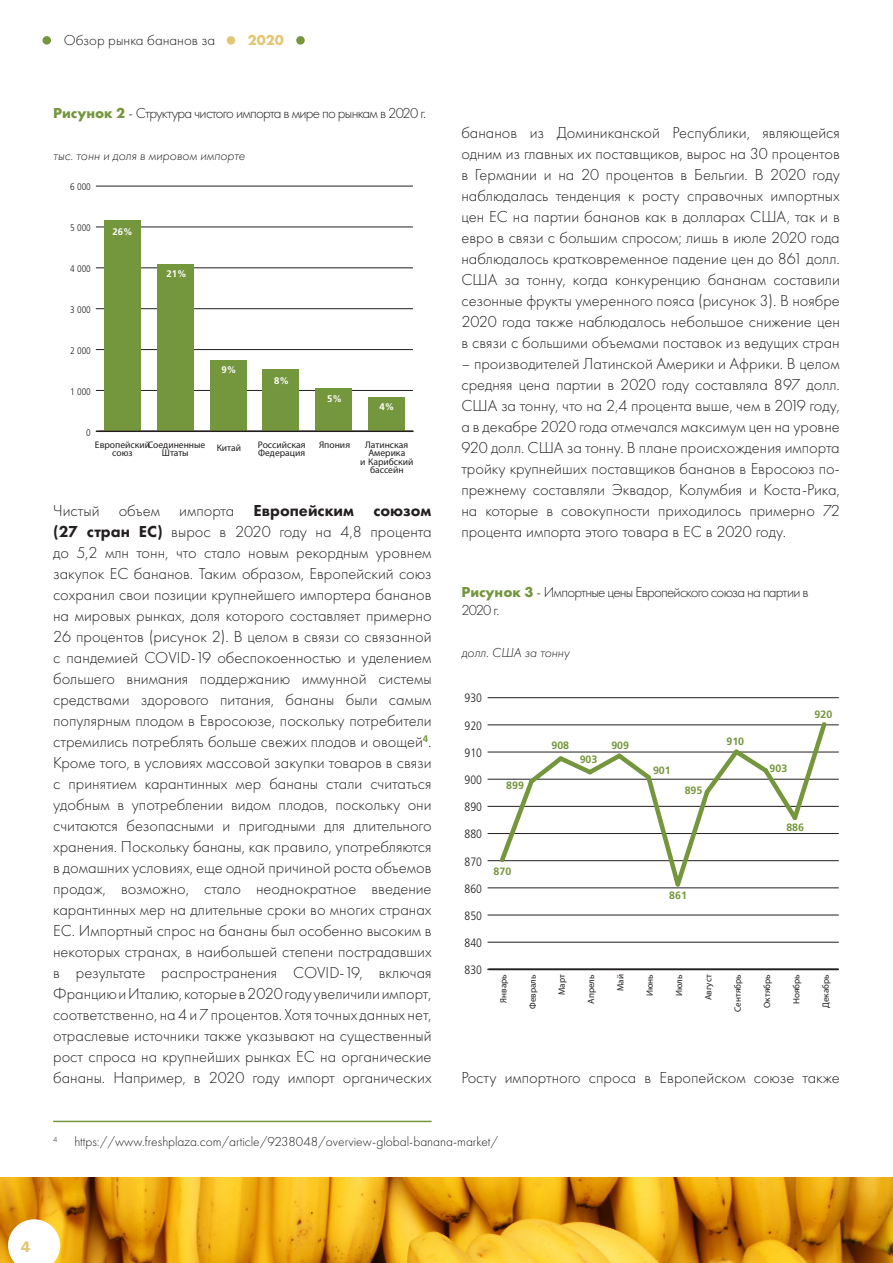
<style>
.page{position:relative;width:893px;height:1263px;background:#fff}
.page>*{position:absolute;margin:0;border:0;box-sizing:border-box;transform-origin:0 0}
.Text{font:300 16.5px/21px "Futura PT";color:#231f20;text-align:justify}
.Figure_Titles{font:300 15px/18px "Futura PT";letter-spacing:-.05em;color:#231f20}
.Figure_Titles-2{font:300 15px "Futura PT";color:#231f20}
.t1{font:700 15px "Futura PT";color:#e4c675}
.t2{font:900 15px "Frutiger LT Std";color:#e4c675}
.FF{font:300 13.5px "Futura PT";color:#231f20}
.Figure_Titles-3{font:italic 300 13.5px "Futura PT";color:#231f20}
.t3{font:300 condensed 12.15px "Frutiger LT Std";color:#231f20}
.t4{font:700 10.65px "Frutiger LT Std";color:#74963d}
.t5{font:9.6px/8.2px "Myriad Pro";color:#231f20;text-align:center}
.t6{font:300 condensed 9.6px "Frutiger LT Std";color:#231f20}
.t7{font:700 9.6px "Frutiger LT Std";color:#fff}
.t8{font:9.15px "Myriad Pro";color:#231f20}
.FF-2{font:300 7.8px "Futura PT";color:#231f20}
.s1{font-weight:700;color:#74963d}
.s2{font-weight:800}
</style>
<div class="page">
<img style="left:0;top:1178px;width:893px;height:85px">
<svg style="left:8px;top:1219px;width:52px;height:44px"></svg>
<div style="left:43px;top:36px;width:8px;height:9px;background:#74963d;border-radius:50%"></div>
<div style="left:227px;top:36px;width:8px;height:9px;background:#e4c675;border-radius:50%"></div>
<div style="left:296px;top:36px;width:9px;height:9px;background:#74963d;border-radius:50%"></div>
<hr style="left:53px;top:1121px;width:379px;height:1px;background:#74963d">
<hr style="left:488px;top:968px;width:351px;height:2px;background:#231f20">
<hr style="left:488px;top:942px;width:351px;height:1px;background:#231f20">
<hr style="left:488px;top:915px;width:351px;height:1px;background:#231f20">
<hr style="left:488px;top:887px;width:351px;height:1px;background:#231f20">
<hr style="left:488px;top:860px;width:351px;height:1px;background:#231f20">
<hr style="left:488px;top:833px;width:351px;height:1px;background:#231f20">
<hr style="left:488px;top:806px;width:351px;height:1px;background:#231f20">
<hr style="left:488px;top:779px;width:351px;height:1px;background:#231f20">
<hr style="left:488px;top:752px;width:351px;height:1px;background:#231f20">
<hr style="left:488px;top:725px;width:351px;height:1px;background:#231f20">
<hr style="left:488px;top:697px;width:351px;height:1px;background:#231f20">
<svg style="left:496px;top:722px;width:334px;height:167px"></svg>
<hr style="left:96px;top:431px;width:317px;height:1px;background:#231f20">
<hr style="left:96px;top:390px;width:317px;height:1px;background:#231f20">
<hr style="left:96px;top:349px;width:317px;height:1px;background:#231f20">
<hr style="left:96px;top:308px;width:317px;height:1px;background:#231f20">
<hr style="left:96px;top:268px;width:317px;height:1px;background:#231f20">
<hr style="left:96px;top:227px;width:317px;height:1px;background:#231f20">
<hr style="left:96px;top:186px;width:317px;height:1px;background:#231f20">
<div style="left:368px;top:397px;width:37px;height:34px;background:#74963d"></div>
<div style="left:315px;top:388px;width:37px;height:43px;background:#74963d"></div>
<div style="left:262px;top:369px;width:37px;height:62px;background:#74963d"></div>
<div style="left:209px;top:360px;width:37px;height:71px;background:#74963d"></div>
<div style="left:157px;top:264px;width:37px;height:167px;background:#74963d"></div>
<div style="left:104px;top:221px;width:37px;height:210px;background:#74963d"></div>
<hr style="left:99px;top:431px;width:315px;height:1px;background:#231f20">
<p class="Figure_Titles-2" style="left:64px;top:32px;width:153px">Обзор рынка бананов за</p>
<p class="t1" style="left:248px;top:31px;width:37px">2020</p>
<p class="Figure_Titles" style="left:53px;top:104px;width:375px"><span class="s1">Рисунок 2</span> - Структура чистого импорта в мире по рынкам в 2020 г.</p>
<p class="Figure_Titles-3" style="left:53px;top:148px;width:193px">тыс. тонн и доля в мировом импорте</p>
<p class="t6" style="left:70px;top:182px;width:22px">6 000</p>
<p class="t6" style="left:70px;top:223px;width:22px">5 000</p>
<p class="t6" style="left:70px;top:263px;width:22px">4 000</p>
<p class="t6" style="left:70px;top:304px;width:22px">3 000</p>
<p class="t6" style="left:70px;top:345px;width:22px">2 000</p>
<p class="t6" style="left:70px;top:386px;width:22px">1 000</p>
<p class="t6" style="left:86px;top:427px;width:6px">0</p>
<p class="t7" style="left:112px;top:226px;width:22px">26%</p>
<p class="t7" style="left:166px;top:268px;width:22px">21%</p>
<p class="t7" style="left:221px;top:364px;width:16px">9%</p>
<p class="t7" style="left:274px;top:375px;width:16px">8%</p>
<p class="t7" style="left:327px;top:393px;width:16px">5%</p>
<p class="t7" style="left:379px;top:401px;width:16px">4%</p>
<p class="t5" style="left:95px;top:441px;width:57px">Европейский союз</p>
<p class="t5" style="left:148px;top:441px;width:59px">Соединенные<br>Штаты</p>
<p class="t5" style="left:217px;top:444px;width:26px">Китай</p>
<p class="t5" style="left:258px;top:441px;width:49px;text-align:left">Российская<br>Федерация</p>
<p class="t5" style="left:319px;top:441px;width:33px">Япония</p>
<p class="t5" style="left:360px;top:441px;width:55px">Латинская<br>Америка<br>и Карибский бассейн</p>
<p class="Text" style="left:53px;top:500px;width:380px">Чистый объем импорта <span class="s2">Европейским союзом (27 стран ЕС)</span> вырос в 2020 году на 4,8 процента до 5,2 млн тонн, что стало новым рекордным уровнем закупок ЕС бананов. Таким образом, Европейский союз сохранил свои позиции крупнейшего импортера бананов на мировых рынках, доля которого составляет примерно 26 процентов (рисунок 2). В целом в связи со связанной с пандемией COVID-19 обеспокоенностью и уделением большего внимания поддержанию иммунной системы средствами здорового питания, бананы были самым популярным плодом в Евросоюзе, поскольку потребители стремились потреблять больше свежих плодов и овощей<sup>4</sup>.<br>Кроме того, в условиях массовой закупки товаров в связи с принятием карантинных мер бананы стали считаться удобным в употреблении видом плодов, поскольку они считаются безопасными и пригодными для длительного хранения. Поскольку бананы, как правило, употребляются в домашних условиях, еще одной причиной роста объемов продаж, возможно, стало неоднократное введение карантинных мер на длительные сроки во многих странах ЕС. Импортный спрос на бананы был особенно высоким в некоторых странах, в наибольшей степени пострадавших в результате распространения COVID-19, включая Францию и Италию, которые в 2020 году увеличили импорт, соответственно, на 4 и 7 процентов. Хотя точных данных нет, отраслевые источники также указывают на существенный рост спроса на крупнейших рынках ЕС на органические бананы. Например, в 2020 году импорт органических</p>
<p class="Text" style="left:461px;top:122px;width:380px">бананов из Доминиканской Республики, являющейся одним из главных их поставщиков, вырос на 30 процентов в Германии и на 20 процентов в Бельгии. В 2020 году наблюдалась тенденция к росту справочных импортных цен ЕС на партии бананов как в долларах США, так и в евро в связи с большим спросом; лишь в июле 2020 года наблюдалось кратковременное падение цен до 861 долл.<br>США за тонну, когда конкуренцию бананам составили сезонные фрукты умеренного пояса (рисунок 3). В ноябре 2020 года также наблюдалось небольшое снижение цен в связи с большими объемами поставок из ведущих стран</p>
<p class="Text" style="left:461px;top:353px;width:380px">– производителей Латинской Америки и Африки. В целом средняя цена партии в 2020 году составляла 897 долл.<br>США за тонну, что на 2,4 процента выше, чем в 2019 году, а в декабре 2020 года отмечался максимум цен на уровне 920 долл. США за тонну. В плане происхождения импорта тройку крупнейших поставщиков бананов в Евросоюз по&shy;прежнему составляли Эквадор, Колумбия и Коста-Рика, на которые в совокупности приходилось примерно 72 процента импорта этого товара в ЕС в 2020 году.</p>
<p class="Figure_Titles" style="left:461px;top:583px;width:349px"><span class="s1">Рисунок 3</span> - Импортные цены Европейского союза на партии в<br>2020 г.</p>
<p class="Figure_Titles-3" style="left:461px;top:645px;width:110px">долл. США за тонну</p>
<p class="t3" style="left:465px;top:691px;width:19px">930</p>
<p class="t3" style="left:465px;top:718px;width:19px">920</p>
<p class="t3" style="left:465px;top:746px;width:19px">910</p>
<p class="t3" style="left:465px;top:773px;width:19px">900</p>
<p class="t3" style="left:465px;top:800px;width:19px">890</p>
<p class="t3" style="left:465px;top:827px;width:19px">880</p>
<p class="t3" style="left:465px;top:854px;width:19px">870</p>
<p class="t3" style="left:465px;top:881px;width:19px">860</p>
<p class="t3" style="left:465px;top:909px;width:19px">850</p>
<p class="t3" style="left:465px;top:936px;width:19px">840</p>
<p class="t3" style="left:465px;top:963px;width:19px">830</p>
<p class="t4" style="left:506px;top:779px;width:19px">899</p>
<p class="t4" style="left:493px;top:865px;width:19px">870</p>
<p class="t4" style="left:551px;top:739px;width:19px">908</p>
<p class="t4" style="left:580px;top:753px;width:19px">903</p>
<p class="t4" style="left:611px;top:739px;width:19px">909</p>
<p class="t4" style="left:653px;top:763px;width:19px">901</p>
<p class="t4" style="left:685px;top:784px;width:19px">895</p>
<p class="t4" style="left:726px;top:735px;width:19px">910</p>
<p class="t4" style="left:669px;top:889px;width:19px">861</p>
<p class="t4" style="left:769px;top:761px;width:19px">903</p>
<p class="t4" style="left:815px;top:708px;width:19px">920</p>
<p class="t4" style="left:786px;top:821px;width:19px">886</p>
<p class="t8" style="left:498px;top:1003px;width:30px;rotate:-90deg">Январь</p>
<p class="t8" style="left:527px;top:1009px;width:36px;rotate:-90deg">Февраль</p>
<p class="t8" style="left:556px;top:995px;width:22px;rotate:-90deg">Март</p>
<p class="t8" style="left:586px;top:1004px;width:31px;rotate:-90deg">Апрель</p>
<p class="t8" style="left:615px;top:991px;width:18px;rotate:-90deg">Май</p>
<p class="t8" style="left:644px;top:996px;width:23px;rotate:-90deg">Июнь</p>
<p class="t8" style="left:673px;top:996px;width:23px;rotate:-90deg">Июль</p>
<p class="t8" style="left:703px;top:1000px;width:27px;rotate:-90deg">Август</p>
<p class="t8" style="left:732px;top:1012px;width:39px;rotate:-90deg">Сентябрь</p>
<p class="t8" style="left:761px;top:1008px;width:35px;rotate:-90deg">Октябрь</p>
<p class="t8" style="left:791px;top:1004px;width:31px;rotate:-90deg">Ноябрь</p>
<p class="t8" style="left:820px;top:1008px;width:35px;rotate:-90deg">Декабрь</p>
<p class="Text" style="left:461px;top:1067px;width:380px">Росту импортного спроса в Европейском союзе также</p>
<p class="FF-2" style="left:53px;top:1134px;width:6px">4</p>
<p class="FF" style="left:74px;top:1134px;width:425px">https://www.freshplaza.com/article/9238048/overview-global-banana-market/</p>
<p class="t2" style="left:21px;top:1238px;width:11px">4</p>
</div>
